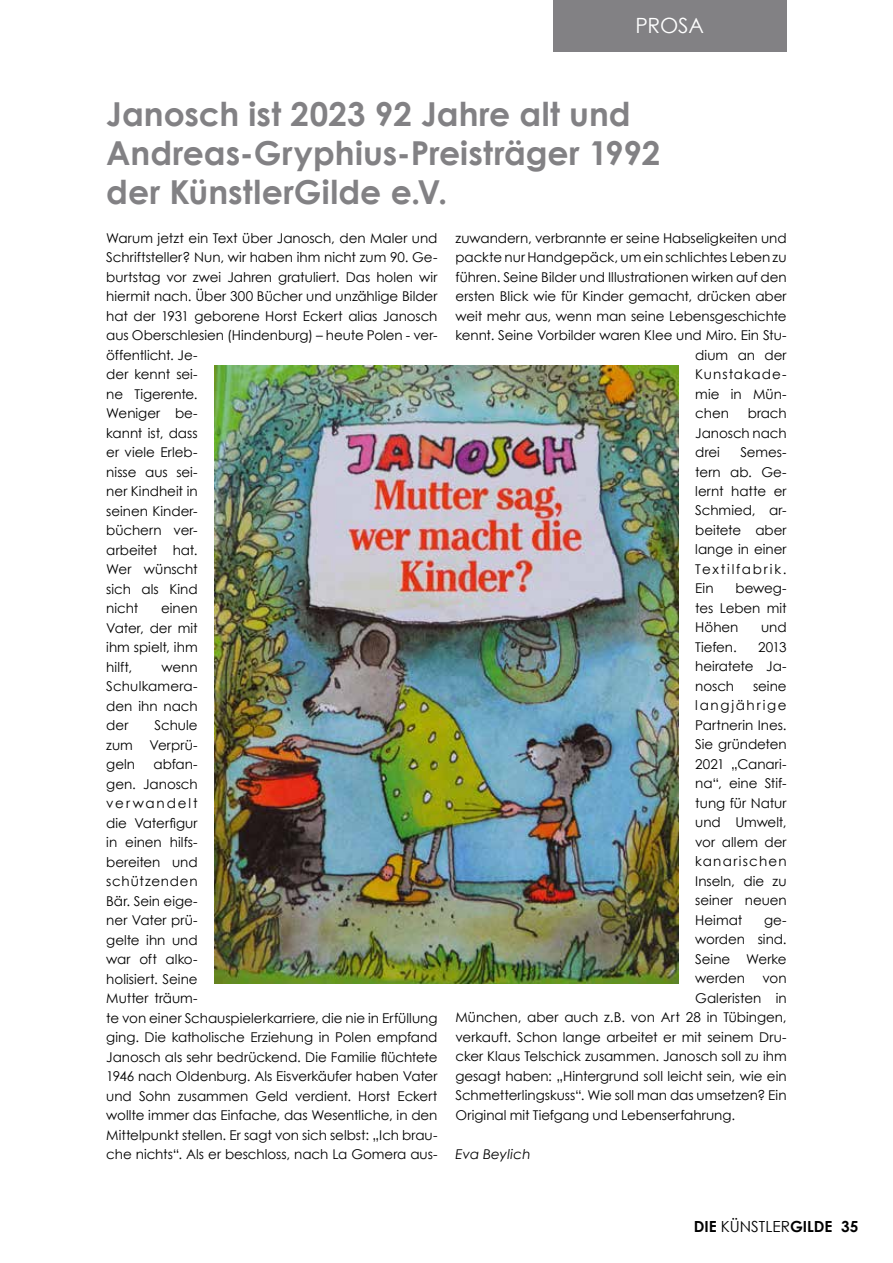
<style>
.page{position:relative;width:893px;height:1263px;background:#fff}
.page>*{position:absolute;margin:0;border:0;box-sizing:border-box;transform-origin:0 0}
.t1{font:700 33px/39px "Century Gothic";color:#828184}
.t2{font:21px "Century Gothic";letter-spacing:-.015em;color:#fff}
.t3{font:700 15.3px "Century Gothic";color:#000}
.t4{font:13.5px/19.5px "Century Gothic";letter-spacing:-.005em;color:#000;text-align:justify}
.t5{font:13.5px "Century Gothic";letter-spacing:.075em;color:#000}
.t6{font:italic 13.5px "Century Gothic";letter-spacing:.015em;color:#000}
.s1{font-weight:400}
</style>
<div class="page">
<img style="left:215px;top:366px;width:463px;height:618px">
<div style="left:553px;top:0;width:234px;height:51px;background:#828184"></div>
<h2 class="t2" style="left:636px;top:10px;width:70px">PROSA</h2>
<h1 class="t1" style="left:106px;top:93px;width:555px">Janosch ist 2023 92 Jahre alt und<br>Andreas-Gryphius-Preisträger 1992 der KünstlerGilde e.V.</h1>
<p class="t4" style="left:106px;top:228px;width:333px;text-align:left">Warum jetzt ein Text über Janosch, den Maler und<br>Schriftsteller? Nun, wir haben ihm nicht zum 90. Ge&shy;burtstag vor zwei Jahren gratuliert. Das holen wir hiermit nach. Über 300 Bücher und unzählige Bilder hat der 1931 geborene Horst Eckert alias Janosch aus Oberschlesien (Hindenburg) – heute Polen - ver&shy;öffentlicht. Je-<br>der kennt sei-<br>ne Tigerente.<br>Weniger be-<br>kannt ist, dass<br>er viele Erleb-<br>nisse aus sei-<br>ner Kindheit in<br>seinen Kinder-<br>büchern ver-<br>arbeitet hat.<br>Wer wünscht<br>sich als Kind<br>nicht</p>
<p class="t4" style="left:455px;top:228px;width:333px">zuwandern, verbrannte er seine Habseligkeiten und</p>
<p class="t4" style="left:455px;top:247px;width:333px">packte nur Handgepäck, um ein schlichtes Leben zu</p>
<p class="t4" style="left:455px;top:267px;width:333px">führen. Seine Bilder und Illustrationen wirken auf den</p>
<p class="t4" style="left:455px;top:286px;width:333px">ersten Blick wie für Kinder gemacht, drücken aber</p>
<p class="t4" style="left:455px;top:306px;width:333px">weit mehr aus, wenn man seine Lebensgeschichte</p>
<p class="t4" style="left:455px;top:325px;width:333px">kennt. Seine Vorbilder waren Klee und Miro. Ein Stu-</p>
<p class="t4" style="left:695px;top:345px;width:93px">dium an der</p>
<p class="t5" style="left:695px;top:365px;width:93px">Kunstakade-</p>
<p class="t4" style="left:695px;top:384px;width:93px">mie in Mün-</p>
<p class="t4" style="left:695px;top:403px;width:35px">chen</p>
<p class="t4" style="left:695px;top:403px;width:93px;text-indent:52px">brach Janosch nach drei</p>
<p class="t4" style="left:695px;top:442px;width:93px;text-indent:45px">Semes&shy;tern ab. Ge&shy;lernt hatte er Schmied, ar&shy;beitete aber lange in einer Textilfabrik.<br>Ein</p>
<p class="t4" style="left:695px;top:579px;width:93px;text-indent:40px">beweg&shy;tes Leben mit Höhen</p>
<p class="t4" style="left:106px;top:598px;width:93px;text-indent:55px">einen Vater, der mit ihm spielt, ihm hilft,</p>
<p class="t4" style="left:761px;top:618px;width:27px">und</p>
<p class="t4" style="left:695px;top:637px;width:43px">Tiefen.</p>
<p class="t4" style="left:695px;top:637px;width:93px;text-indent:63px">2013 heiratete Ja&shy;nosch</p>
<p class="t4" style="left:106px;top:657px;width:93px;text-indent:55px">wenn Schulkamera&shy;den ihn nach der</p>
<p class="t4" style="left:695px;top:676px;width:93px;text-indent:58px">seine langjährige Partnerin Ines.<br>Sie gründeten 2021 „Canari&shy;na“, eine Stif&shy;tung für Natur und Umwelt, vor allem der kanarischen Inseln, die zu seiner neuen Heimat</p>
<p class="t4" style="left:106px;top:715px;width:93px;text-indent:48px">Schule zum Verprü&shy;geln</p>
<p class="t4" style="left:106px;top:754px;width:333px;text-align:left;text-indent:47px">abfan-<br>gen. Janosch<br>verwandelt<br>die Vaterfigur<br>in einen hilfs-<br>bereiten und<br>schützenden<br>Bär. Sein eige-<br>ner Vater prü-<br>gelte ihn und<br>war oft alko-<br>holisiert. Seine<br>Mutter träum-<br>te von einer Schauspielerkarriere, die nie in Erfüllung ging. Die katholische Erziehung in Polen empfand<br>Janosch als sehr bedrückend. Die Familie flüchtete<br>1946 nach Oldenburg. Als Eisverkäufer haben Vater und Sohn zusammen Geld verdient. Horst Eckert wollte immer das Einfache, das Wesentliche, in den<br>Mittelpunkt stellen. Er sagt von sich selbst: „Ich brau&shy;che nichts“. Als er beschloss, nach La Gomera aus-</p>
<p class="t4" style="left:695px;top:910px;width:93px;text-indent:69px">ge&shy;worden sind.<br>Seine Werke werden</p>
<p class="t4" style="left:763px;top:968px;width:26px">von</p>
<p class="t4" style="left:695px;top:988px;width:93px">Galeristen in</p>
<p class="t4" style="left:455px;top:1007px;width:333px">München, aber auch z.B. von Art 28 in Tübingen,</p>
<p class="t4" style="left:455px;top:1027px;width:333px">verkauft. Schon lange arbeitet er mit seinem Dru-</p>
<p class="t4" style="left:455px;top:1046px;width:333px">cker Klaus Telschick zusammen. Janosch soll zu ihm</p>
<p class="t4" style="left:455px;top:1066px;width:333px">gesagt haben: „Hintergrund soll leicht sein, wie ein</p>
<p class="t4" style="left:455px;top:1085px;width:333px">Schmetterlingskuss“. Wie soll man das umsetzen? Ein</p>
<p class="t4" style="left:455px;top:1105px;width:281px">Original mit Tiefgang und Lebenserfahrung.</p>
<p class="t6" style="left:455px;top:1146px;width:77px">Eva Beylich</p>
<p class="t3" style="left:694px;top:1215px;width:166px">DIE <span class="s1">KÜNSTLER</span>GILDE 35</p>
</div>
